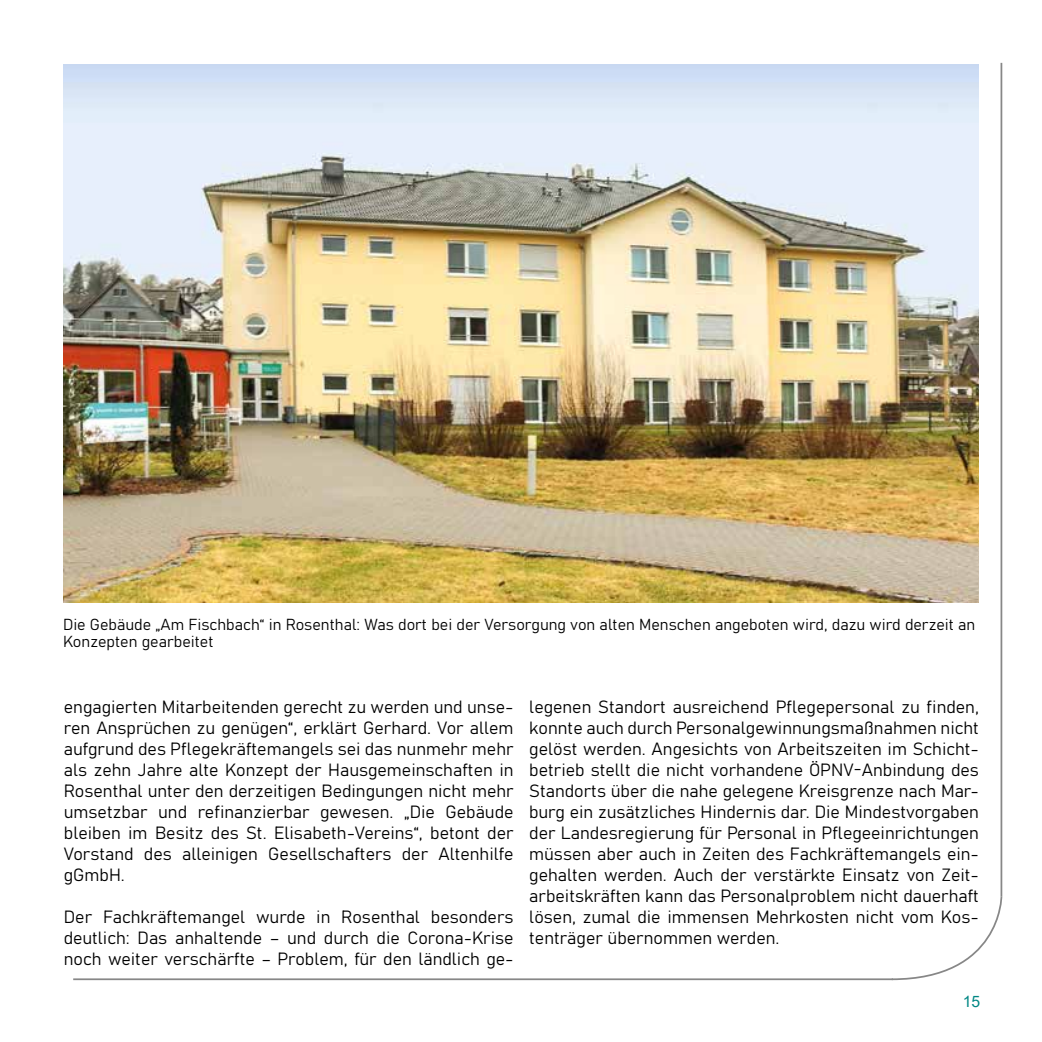
<style>
.page{position:relative;width:1042px;height:1042px;background:#fff}
.page>*{position:absolute;margin:0;border:0;box-sizing:border-box;transform-origin:0 0}
.t1{font:17.5px/21px "Bahnschrift";color:#000;text-align:justify}
.t2{font:15.75px/17.5px "Bahnschrift";color:#000}
.t3{font:15.75px "Arial";color:#008784}
</style>
<div class="page">
<hr style="left:1000px;top:63px;width:2px;height:834px;background:#878787">
<hr style="left:73px;top:978px;width:820px;height:2px;background:#878787">
<svg style="left:890px;top:895px;width:113px;height:86px"></svg>
<img style="left:63px;top:64px;width:916px;height:538px">
<p class="t2" style="left:63px;top:614px;width:914px">Die Gebäude „Am Fischbach“ in Rosenthal: Was dort bei der Versorgung von alten Menschen angeboten wird, dazu wird derzeit an<br>Konzepten gearbeitet</p>
<p class="t1" style="left:64px;top:695px;width:451px">engagierten Mitarbeitenden gerecht zu werden und unse&shy;ren Ansprüchen zu genügen“, erklärt Gerhard. Vor allem aufgrund des Pflegekräftemangels sei das nunmehr mehr als zehn Jahre alte Konzept der Hausgemeinschaften in Rosenthal unter den derzeitigen Bedingungen nicht mehr umsetzbar und refinanzierbar gewesen. „Die Gebäude bleiben im Besitz des St. Elisabeth-Vereins“, betont der Vorstand des alleinigen Gesellschafters der Altenhilfe gGmbH.</p>
<p class="t1" style="left:64px;top:905px;width:451px">Der Fachkräftemangel wurde in Rosenthal besonders deutlich: Das anhaltende – und durch die Corona-Krise noch weiter verschärfte – Problem, für den ländlich ge-</p>
<p class="t1" style="left:529px;top:695px;width:451px">legenen Standort ausreichend Pflegepersonal zu finden, konnte auch durch Personalgewinnungsmaßnahmen nicht gelöst werden. Angesichts von Arbeitszeiten im Schicht&shy;betrieb stellt die nicht vorhandene ÖPNV-Anbindung des Standorts über die nahe gelegene Kreisgrenze nach Mar&shy;burg ein zusätzliches Hindernis dar. Die Mindestvorgaben der Landesregierung für Personal in Pflegeeinrichtungen müssen aber auch in Zeiten des Fachkräftemangels ein&shy;gehalten werden. Auch der verstärkte Einsatz von Zeit&shy;arbeitskräften kann das Personalproblem nicht dauerhaft lösen, zumal die immensen Mehrkosten nicht vom Kos&shy;tenträger übernommen werden.</p>
<p class="t3" style="left:962px;top:991px;width:19px">15</p>
</div>
